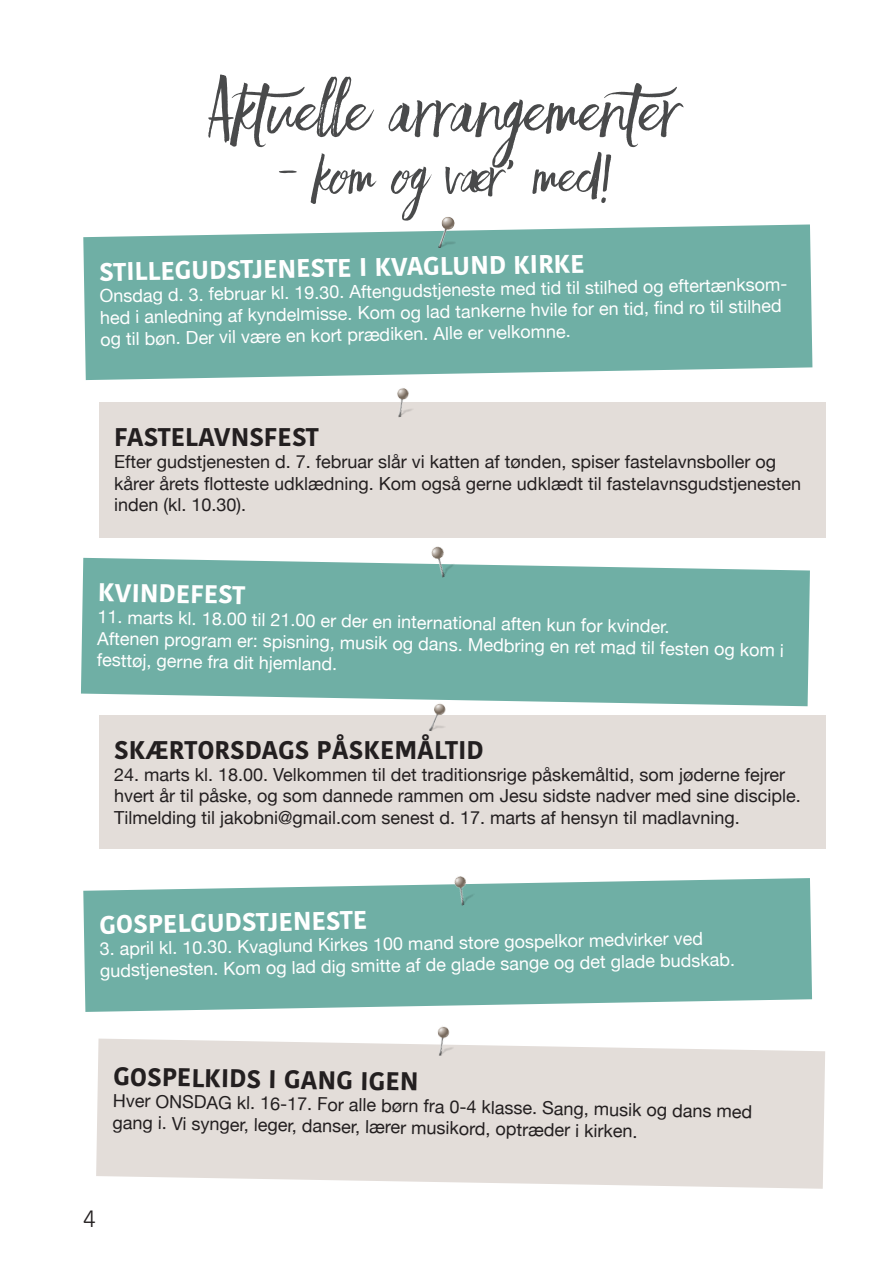
<style>
.page{position:relative;width:893px;height:1263px;background:#fff}
.page>*{position:absolute;margin:0;border:0;box-sizing:border-box;transform-origin:0 0}
.t1{font:64.5px "Faith And Glory One";color:#494a4b}
.t2{font:51px "Faith And Glory One";color:#494a4b}
.t3{font:700 25.5px "Kohinoor Devanagari";color:#fff}
.t4{font:700 25.5px "Kohinoor Devanagari";color:#231f20}
.t5{font:300 25.5px "Kohinoor Devanagari";color:#231f20}
.t6{font:18px/21.6px "Helvetica Neue";color:#231f20}
.t7{font:18px/21.6px "Helvetica Neue";color:#fff}
.s1{font-family:"Faith And Glory Two"}
</style>
<div class="page">
<svg style="left:83px;top:224px;width:729px;height:156px;background:#7bb5ac"></svg>
<div style="left:99px;top:402px;width:726px;height:136px;background:#e3ddd9"></div>
<svg style="left:81px;top:558px;width:729px;height:148px;background:#7ab5ac"></svg>
<div style="left:99px;top:716px;width:726px;height:133px;background:#e3ddd9"></div>
<svg style="left:96px;top:1038px;width:729px;height:151px;background:#e5e0dc"></svg>
<svg style="left:83px;top:878px;width:729px;height:134px;background:#7db6ad"></svg>
<img style="left:423px;top:217px;width:32px;height:31px">
<img style="left:397px;top:388px;width:15px;height:29px">
<img style="left:415px;top:546px;width:42px;height:39px">
<img style="left:416px;top:701px;width:32px;height:30px">
<img style="left:438px;top:876px;width:39px;height:35px">
<img style="left:421px;top:1026px;width:34px;height:32px">
<p class="t1" style="left:209px;top:68px;width:494px"><span class="s1">A</span>ktuelle arrangementer</p>
<p class="t2" style="left:279px;top:142px;width:334px">- Kom og vær’ med!</p>
<p class="t3" style="left:99px;top:249px;width:487px;rotate:-1deg">STILLEGUDSTJENESTE I KVAGLUND KIRKE</p>
<p class="t7" style="left:100px;top:286px;width:691px;rotate:-1deg">Onsdag d. 3. februar kl. 19.30. Aftengudstjeneste med tid til stilhed og eftertænksom&shy;hed i anledning af kyndelmisse. Kom og lad tankerne hvile for en tid, fi nd ro til stilhed og til bøn. Der vil være en kort prædiken. Alle er velkomne.</p>
<p class="t4" style="left:114px;top:415px;width:206px">FASTELAVNSFEST</p>
<p class="t6" style="left:114px;top:452px;width:688px">Efter gudstjenesten d. 7. februar slår vi katten af tønden, spiser fastelavnsboller og kårer årets flotteste udklædning. Kom også gerne udklædt til fastelavnsgudstjenesten inden (kl. 10.30).</p>
<p class="t3" style="left:99px;top:570px;width:149px;rotate:1deg">KVINDEFEST</p>
<p class="t7" style="left:98px;top:607px;width:573px;rotate:1deg">11. marts kl. 18.00 til 21.00 er der en international aften kun for kvinder.</p>
<p class="t7" style="left:98px;top:628px;width:688px;rotate:1deg">Aftenen program er: spisning, musik og dans. Medbring en ret mad til festen og kom i festtøj, gerne fra dit hjemland.</p>
<p class="t4" style="left:114px;top:727px;width:371px">SKÆRTORSDAGS PÅSKEMÅLTID</p>
<p class="t6" style="left:114px;top:764px;width:688px">24. marts kl. 18.00. Velkommen til det traditionsrige påskemåltid, som jøderne fejrer hvert år til påske, og som dannede rammen om Jesu sidste nadver med sine disciple.<br>Tilmelding til jakobni@gmail.com senest d. 17. marts af hensyn til madlavning.</p>
<p class="t3" style="left:99px;top:902px;width:270px;rotate:-1deg">GOSPELGUDSTJENESTE</p>
<p class="t7" style="left:100px;top:939px;width:636px;rotate:-1deg">3. april kl. 10.30. Kvaglund Kirkes 100 mand store gospelkor medvirker ved gudstjenesten. Kom og lad dig smitte af de glade sange og det glade budskab.</p>
<p class="t4" style="left:114px;top:1053px;width:307px;rotate:1deg">GOSPELKIDS I GANG IGEN</p>
<p class="t6" style="left:113px;top:1091px;width:641px;rotate:1deg">Hver ONSDAG kl. 16-17. For alle børn fra 0-4 klasse. Sang, musik og dans med gang i. Vi synger, leger, danser, lærer musikord, optræder i kirken.</p>
<p class="t5" style="left:83px;top:1203px;width:14px">4</p>
</div>
